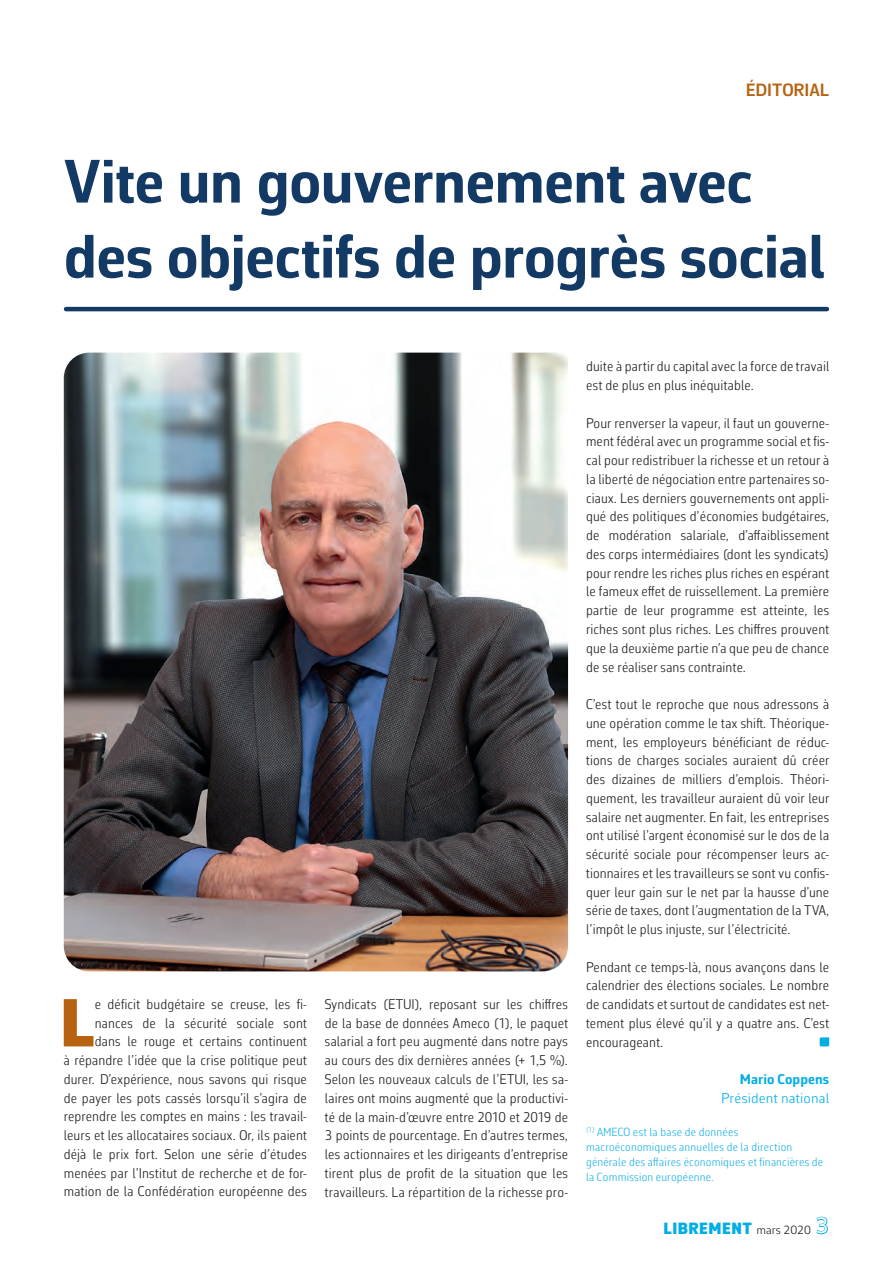
<style>
.page{position:relative;width:893px;height:1263px;background:#fff}
.page>*{position:absolute;margin:0;border:0;box-sizing:border-box;transform-origin:0 0}
.t1{font:900 68.7px "Corbeau Pro";color:#b66211}
.t2{font:700 62.1px/75px "Corbeau Pro";letter-spacing:-.01em;color:#133a64}
.t3{font:600 18px "Corbeau Pro";color:#b66211}
.t4{font:900 16.5px "Corbeau Pro";letter-spacing:.03em;color:#00ade5}
.t5{font:300 14.25px/18.8px "Corbeau Con Pro";letter-spacing:.015em;color:#231f20;text-align:justify}
.t6{font:300 14.25px "Corbeau Pro";letter-spacing:.015em;color:#00ade5}
.t7{font:700 14.25px "Corbeau Pro";letter-spacing:.005em;color:#00ade5}
.t8{font:300 12px/15px "Corbeau Con Pro";letter-spacing:.015em;color:#21b2e4}
.s1{font-weight:300;font-size:12px;color:#231f20}
.s2{font-weight:400;font-size:22.5px}
</style>
<div class="page">
<svg style="left:820px;top:1037px;width:9px;height:9px"></svg>
<hr style="left:66px;top:307px;width:761px;height:4px;background:#133a64">
<img style="left:64px;top:353px;width:504px;height:618px">
<p class="t3" style="left:746px;top:78px;width:85px">ÉDITORIAL</p>
<h2 class="t2" style="left:64px;top:143px;width:762px">Vite un gouvernement avec des objectifs de progrès social</h2>
<p class="t5" style="left:64px;top:994px;width:245px;text-align:right">e déficit budgétaire se creuse, les fi&shy;nances de la sécurité sociale sont<br>dans le rouge et certains continuent<br>à répandre l’idée que la crise politique peut durer. D’expérience, nous savons qui risque de payer les pots cassés lorsqu’il s’agira de reprendre les comptes en mains : les travail&shy;leurs et les allocataires sociaux. Or, ils paient déjà le prix fort. Selon une série d’études menées par l’Institut de recherche et de for&shy;mation de la Confédération européenne des</p>
<p class="t5" style="left:325px;top:994px;width:245px">Syndicats (ETUI), reposant sur les chiffres de la base de données Ameco (1), le paquet salarial a fort peu augmenté dans notre pays au cours des dix dernières années (+ 1,5 %).<br>Selon les nouveaux calculs de l’ETUI, les sa&shy;laires ont moins augmenté que la productivi&shy;té de la main-d’œuvre entre 2010 et 2019 de 3 points de pourcentage. En d’autres termes, les actionnaires et les dirigeants d’entreprise tirent plus de profit de la situation que les travailleurs. La répartition de la richesse pro-</p>
<h1 class="t1" style="left:60px;top:977px;width:36px">L</h1>
<p class="t5" style="left:586px;top:357px;width:245px">duite à partir du capital avec la force de travail est de plus en plus inéquitable.</p>
<p class="t5" style="left:586px;top:413px;width:245px">Pour renverser la vapeur, il faut un gouverne&shy;ment fédéral avec un programme social et fis&shy;cal pour redistribuer la richesse et un retour à la liberté de négociation entre partenaires so&shy;ciaux. Les derniers gouvernements ont appli&shy;qué des politiques d’économies budgétaires, de modération salariale, d’affaiblissement des corps intermédiaires (dont les syndicats) pour rendre les riches plus riches en espérant le fameux effet de ruissellement. La première partie de leur programme est atteinte, les riches sont plus riches. Les chiffres prouvent que la deuxième partie n’a que peu de chance de se réaliser sans contrainte.</p>
<p class="t5" style="left:586px;top:695px;width:245px">C’est tout le reproche que nous adressons à une opération comme le tax shift. Théorique&shy;ment, les employeurs bénéficiant de réduc&shy;tions de charges sociales auraient dû créer des dizaines de milliers d’emplois. Théori&shy;quement, les travailleur auraient dû voir leur salaire net augmenter. En fait, les entreprises ont utilisé l’argent économisé sur le dos de la sécurité sociale pour récompenser leurs ac&shy;tionnaires et les travailleurs se sont vu confis&shy;quer leur gain sur le net par la hausse d’une série de taxes, dont l’augmentation de la TVA, l’impôt le plus injuste, sur l’électricité.</p>
<p class="t5" style="left:586px;top:957px;width:245px">Pendant ce temps-là, nous avançons dans le calendrier des élections sociales. Le nombre de candidats et surtout de candidates est net&shy;tement plus élevé qu’il y a quatre ans. C’est encourageant.</p>
<p class="t7" style="left:740px;top:1069px;width:91px">Mario Coppens</p>
<p class="t6" style="left:721px;top:1088px;width:110px">Président national</p>
<p class="t8" style="left:586px;top:1125px;width:239px"><sup>(1)</sup> AMECO est la base de données macroéconomiques annuelles de la direction générale des affaires économiques et financières de la Commission européenne.</p>
<p class="t4" style="left:663px;top:1217px;width:167px">LIBREMENT <span class="s1">mars 2020</span> <span class="s2">3</span></p>
</div>
